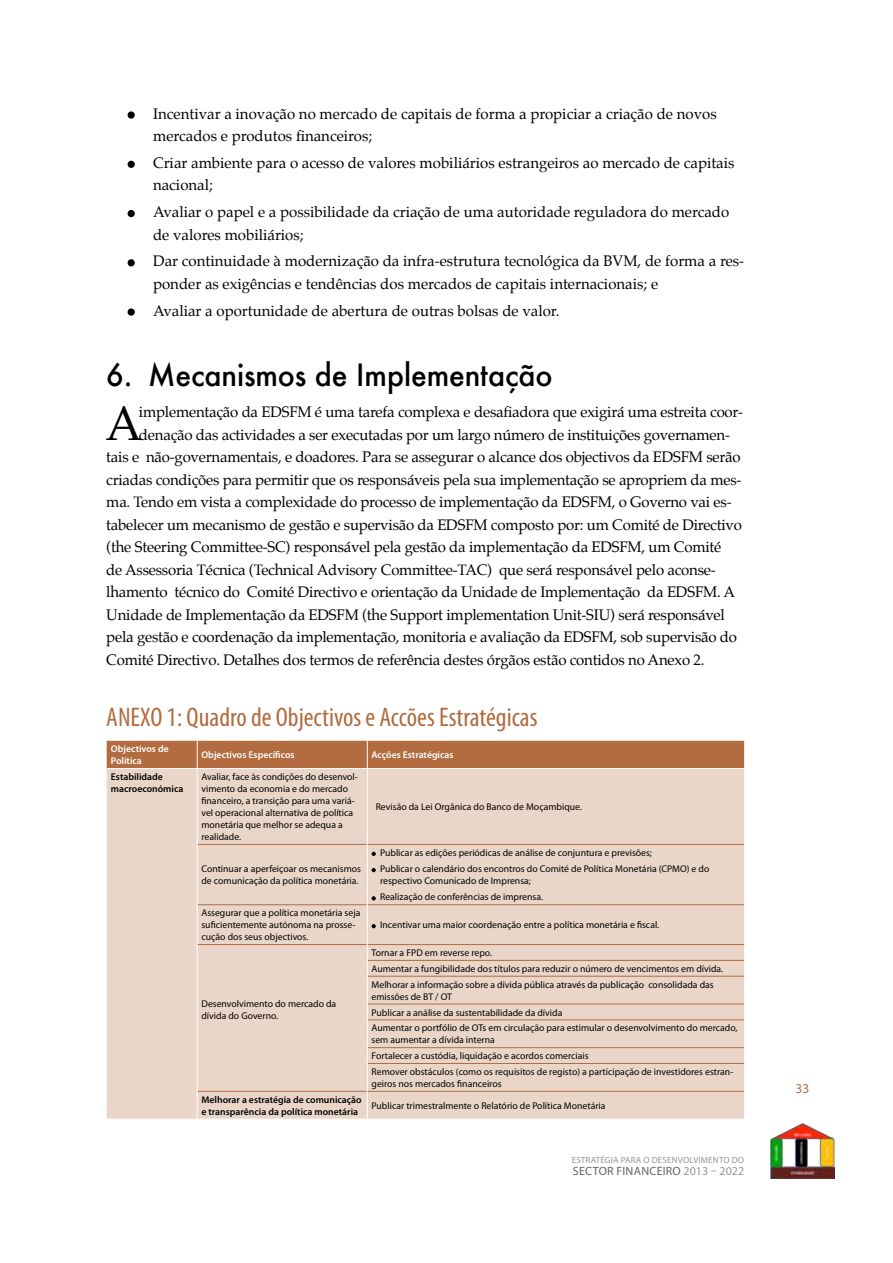
<style>
.page{position:relative;width:893px;height:1263px;background:#fff}
.page>*{position:absolute;margin:0;border:0;box-sizing:border-box;transform-origin:0 0}
.t1{font:47.25px "Palatino";color:#000}
.t2{font:500 30px "Futura";letter-spacing:-.005em;color:#000;scale:.95 1}
.t3{font:condensed 27px "Myriad Pro";color:#b26c40}
.t4{font:15px/22.5px "Palatino";letter-spacing:-.015em;color:#000}
.t5{font:13.5px "Myriad Pro";color:#b26c40}
.t6{font:12px "Myriad Pro";letter-spacing:.02em;color:#636466}
.t7{font:9.75px/12px "Myriad Pro";color:#000}
.t8{font:600 9.75px/12px "Myriad Pro";color:#000}
.t9{font:600 9.75px/12px "Myriad Pro";color:#fff}
.t10{font:9px "Myriad Pro";letter-spacing:.02em;color:#939598}
.s1{color:#939598}
</style>
<div class="page">
<img style="left:771px;top:1124px;width:63px;height:54px">
<div style="left:128px;top:111px;width:7px;height:8px;background:#000;border-radius:50%"></div>
<div style="left:128px;top:161px;width:7px;height:7px;background:#000;border-radius:50%"></div>
<div style="left:128px;top:210px;width:7px;height:7px;background:#000;border-radius:50%"></div>
<div style="left:128px;top:259px;width:7px;height:7px;background:#000;border-radius:50%"></div>
<div style="left:128px;top:308px;width:7px;height:8px;background:#000;border-radius:50%"></div>
<div style="left:107px;top:769px;width:637px;height:350px;background:#e9d6c8"></div>
<hr style="left:198px;top:844px;width:169px;height:1px;background:#b26c40">
<hr style="left:368px;top:844px;width:376px;height:1px;background:#b26c40">
<hr style="left:198px;top:904px;width:169px;height:1px;background:#b26c40">
<hr style="left:368px;top:904px;width:376px;height:1px;background:#b26c40">
<hr style="left:198px;top:944px;width:169px;height:1px;background:#b26c40">
<hr style="left:368px;top:944px;width:376px;height:1px;background:#b26c40">
<hr style="left:368px;top:960px;width:376px;height:1px;background:#b26c40">
<hr style="left:368px;top:976px;width:376px;height:1px;background:#b26c40">
<hr style="left:368px;top:1004px;width:376px;height:1px;background:#b26c40">
<hr style="left:368px;top:1019px;width:376px;height:1px;background:#b26c40">
<hr style="left:368px;top:1047px;width:376px;height:1px;background:#b26c40">
<hr style="left:368px;top:1063px;width:376px;height:1px;background:#b26c40">
<hr style="left:198px;top:1091px;width:169px;height:1px;background:#b26c40">
<hr style="left:368px;top:1091px;width:376px;height:1px;background:#b26c40">
<div style="left:107px;top:741px;width:637px;height:27px;background:#b26c40"></div>
<hr style="left:197px;top:769px;width:1px;height:75px;background:#fff">
<hr style="left:367px;top:769px;width:1px;height:75px;background:#fff">
<hr style="left:197px;top:844px;width:1px;height:61px;background:#fff">
<hr style="left:367px;top:844px;width:1px;height:61px;background:#fff">
<hr style="left:197px;top:905px;width:1px;height:39px;background:#fff">
<hr style="left:367px;top:905px;width:1px;height:39px;background:#fff">
<svg style="left:197px;top:944px;width:1px;height:175px"></svg>
<svg style="left:367px;top:944px;width:1px;height:175px"></svg>
<svg style="left:372px;top:852px;width:4px;height:4px"></svg>
<svg style="left:372px;top:868px;width:4px;height:4px"></svg>
<svg style="left:372px;top:896px;width:4px;height:4px"></svg>
<svg style="left:372px;top:924px;width:4px;height:4px"></svg>
<p class="t4" style="left:153px;top:102px;width:565px">Incentivar a inovação no mercado de capitais de forma a propiciar a criação de novos mercados e produtos financeiros;</p>
<p class="t4" style="left:153px;top:151px;width:583px">Criar ambiente para o acesso de valores mobiliários estrangeiros ao mercado de capitais nacional;</p>
<p class="t4" style="left:153px;top:201px;width:578px">Avaliar o papel e a possibilidade da criação de uma autoridade reguladora do mercado de valores mobiliários;</p>
<p class="t4" style="left:153px;top:250px;width:593px">Dar continuidade à modernização da infra-estrutura tecnológica da BVM, de forma a res&shy;ponder as exigências e tendências dos mercados de capitais internacionais; e</p>
<p class="t4" style="left:153px;top:299px;width:408px">Avaliar a oportunidade de abertura de outras bolsas de valor.</p>
<h2 class="t2" style="left:106px;top:354px;width:471px">6. Mecanismos de Implementação</h2>
<h1 class="t1" style="left:106px;top:384px;width:38px">A</h1>
<p class="t4" style="left:139px;top:401px;width:606px">implementação da EDSFM é uma tarefa complexa e desafiadora que exigirá uma estreita coor-</p>
<p class="t4" style="left:139px;top:423px;width:592px">denação das actividades a ser executadas por um largo número de instituições governamen-</p>
<p class="t4" style="left:106px;top:446px;width:636px">tais e não-governamentais, e doadores. Para se assegurar o alcance dos objectivos da EDSFM serão</p>
<p class="t4" style="left:106px;top:468px;width:637px">criadas condições para permitir que os responsáveis pela sua implementação se apropriem da mes-</p>
<p class="t4" style="left:106px;top:491px;width:627px">ma. Tendo em vista a complexidade do processo de implementação da EDSFM, o Governo vai es-</p>
<p class="t4" style="left:106px;top:513px;width:637px">tabelecer um mecanismo de gestão e supervisão da EDSFM composto por: um Comité de Directivo</p>
<p class="t4" style="left:106px;top:536px;width:616px">(the Steering Committee-SC) responsável pela gestão da implementação da EDSFM, um Comité</p>
<p class="t4" style="left:106px;top:558px;width:611px">de Assessoria Técnica (Technical Advisory Committee-TAC) que será responsável pelo aconse-</p>
<p class="t4" style="left:106px;top:581px;width:630px">lhamento técnico do Comité Directivo e orientação da Unidade de Implementação da EDSFM. A</p>
<p class="t4" style="left:106px;top:603px;width:620px">Unidade de Implementação da EDSFM (the Support implementation Unit-SIU) será responsável</p>
<p class="t4" style="left:106px;top:626px;width:632px">pela gestão e coordenação da implementação, monitoria e avaliação da EDSFM, sob supervisão do</p>
<p class="t4" style="left:106px;top:648px;width:600px">Comité Directivo. Detalhes dos termos de referência destes órgãos estão contidos no Anexo 2.</p>
<h3 class="t3" style="left:106px;top:701px;width:433px">ANEXO 1: Quadro de Objectivos e Accões Estratégicas</h3>
<p class="t9" style="left:111px;top:743px;width:59px">Objectivos de<br>Política</p>
<p class="t9" style="left:201px;top:749px;width:95px">Objectivos Específicos</p>
<p class="t9" style="left:372px;top:749px;width:83px">Acções Estratégicas</p>
<p class="t8" style="left:111px;top:771px;width:74px">Estabilidade macroeconómica</p>
<p class="t7" style="left:201px;top:771px;width:158px">Avaliar, face às condições do desenvol&shy;vimento da economia e do mercado financeiro, a transição para uma variá&shy;vel operacional alternativa de política monetária que melhor se adequa a realidade.</p>
<p class="t7" style="left:376px;top:801px;width:208px">Revisão da Lei Orgânica do Banco de Moçambique.</p>
<p class="t7" style="left:201px;top:863px;width:161px">Continuar a aperfeiçoar os mecanismos de comunicação da política monetária.</p>
<p class="t7" style="left:380px;top:844px;width:331px;line-height:16.2px">Publicar as edições periódicas de análise de conjuntura e previsões;<br>Publicar o calendário dos encontros do Comité de Política Monetária (CPMO) e do</p>
<p class="t7" style="left:376px;top:873px;width:169px;line-height:16.2px;text-indent:4px">respectivo Comunicado de I mprensa;<br>Realização de conferências de imprensa.</p>
<p class="t7" style="left:201px;top:907px;width:160px">Assegurar que a política monetária seja suficientemente autónoma na prosse&shy;cução dos seus objectivos.</p>
<p class="t7" style="left:376px;top:919px;width:285px">I ncentivar uma maior coordenação entre a política monetária e fiscal.</p>
<p class="t7" style="left:201px;top:998px;width:136px">Desenvolvimento do mercado da dívida do Governo.</p>
<p class="t7" style="left:372px;top:945px;width:353px;line-height:15.8px">Tornar a FPD em reverse repo.<br>Aumentar a fungibilidade dos títulos para reduzir o número de vencimentos em dívida.<br>Melhorar a informação sobre a dívida pública através da publicação consolidada das</p>
<p class="t7" style="left:372px;top:988px;width:367px;line-height:15.8px">emissões de BT / OT<br>Publicar a análise da sustentabilidade da dívida<br>Aumentar o portfólio de OTs em circulação para estimular o desenvolvimento do mercado,</p>
<p class="t7" style="left:372px;top:1032px;width:363px;line-height:15.8px">sem aumentar a dívida interna<br>Fortalecer a custódia, liquidação e acordos comerciais<br>Remover obstáculos (como os requisitos de registo) a participação de investidores estran-</p>
<p class="t7" style="left:372px;top:1077px;width:132px">geiros nos mercados financeiros</p>
<p class="t8" style="left:201px;top:1093px;width:162px">Melhorar a estratégia de comunicação e transparência da política monetária</p>
<p class="t7" style="left:372px;top:1099px;width:236px">Publicar trimestralmente o Relatório de Política Monetária</p>
<p class="t10" style="left:572px;top:1154px;width:174px">estratégia Para o desenvolvimento do</p>
<p class="t6" style="left:573px;top:1164px;width:173px">Sector Financeiro <span class="s1">2013 – 2022</span></p>
<p class="t5" style="left:795px;top:1080px;width:15px">33</p>
</div>
